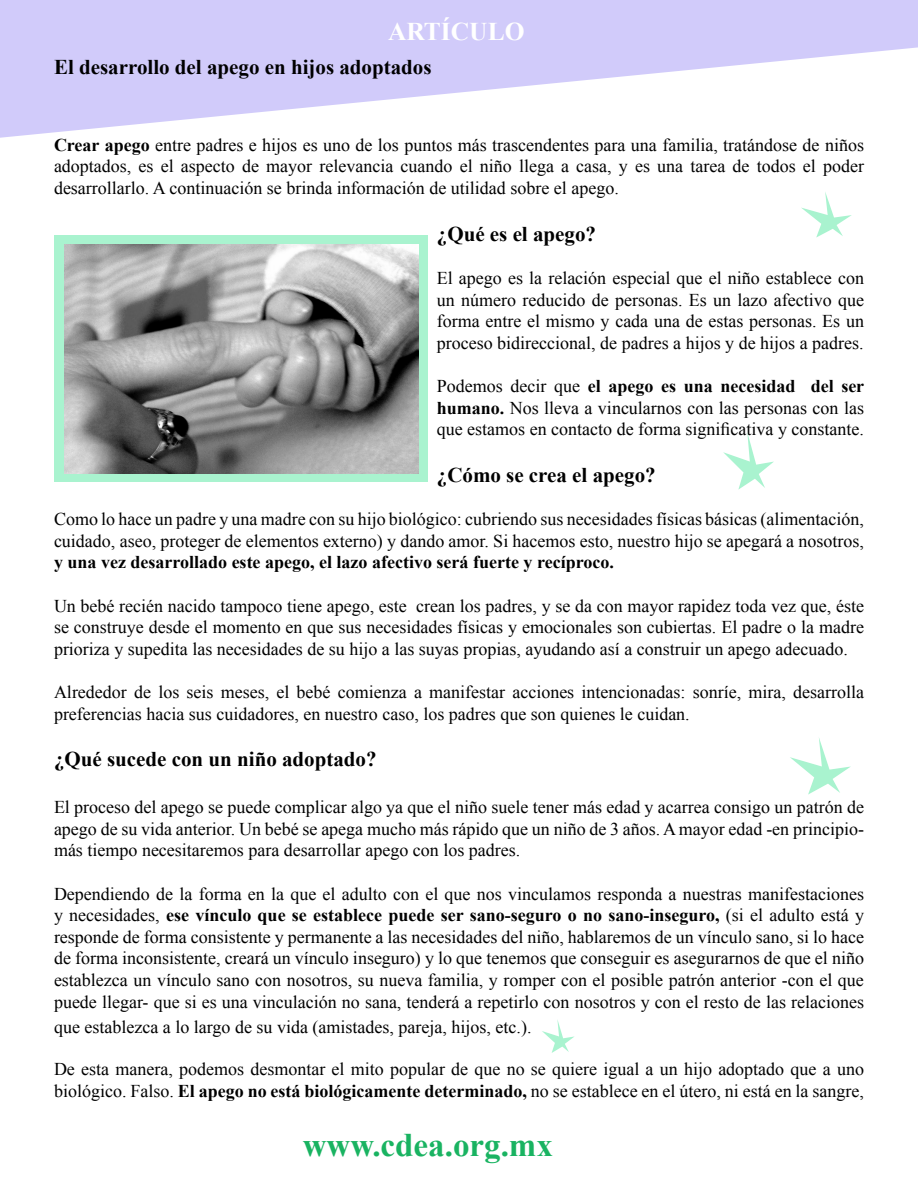
<style>
.page{position:relative;width:918px;height:1188px;background:#fff}
.page>*{position:absolute;margin:0;border:0;box-sizing:border-box;transform-origin:0 0}
.t1{font:700 33px "Times New Roman";color:#19b361}
.t2{font:700 25.5px "Times New Roman";color:#fff}
.t3{font:700 21px "Times New Roman";color:#000}
.t4{font:18px/21.6px "Times New Roman";color:#000;text-align:justify}
.t5{font:700 18px "Times New Roman";color:#000}
.s1{font-weight:700}
</style>
<div class="page">
<svg style="left:0;top:0;width:918px;height:138px;fill:#d1cbfa"></svg>
<div style="left:54px;top:235px;width:374px;height:247px;background:#a9f3cf"></div>
<svg style="left:790px;top:738px;width:61px;height:57px"></svg>
<svg style="left:723px;top:433px;width:51px;height:57px"></svg>
<svg style="left:801px;top:192px;width:51px;height:46px"></svg>
<svg style="left:542px;top:1020px;width:33px;height:33px"></svg>
<img style="left:64px;top:244px;width:354px;height:229px">
<h2 class="t2" style="left:388px;top:14px;width:138px">ARTÍCULO</h2>
<p class="t3" style="left:54px;top:53px;width:379px">El desarrollo del apego en hijos adoptados</p>
<p class="t4" style="left:54px;top:134px;width:812px"><span class="s1">Crear apego</span> entre padres e hijos es uno de los puntos más trascendentes para una familia, tratándose de niños adoptados, es el aspecto de mayor relevancia cuando el niño llega a casa, y es una tarea de todos el poder desarrollarlo. A continuación se brinda información de utilidad sobre el apego.</p>
<p class="t3" style="left:437px;top:219px;width:161px">¿Qué es el apego?</p>
<p class="t4" style="left:437px;top:267px;width:429px">El apego es la relación especial que el niño establece con un número reducido de personas. Es un lazo afectivo que forma entre el mismo y cada una de estas personas. Es un proceso bidireccional, de padres a hijos y de hijos a padres.</p>
<p class="t4" style="left:437px;top:375px;width:429px">Podemos decir que <span class="s1">el apego es una necesidad del ser humano.</span> Nos lleva a vincularnos con las personas con las que estamos en contacto de forma significativa y constante.</p>
<p class="t3" style="left:437px;top:461px;width:220px">¿Cómo se crea el apego?</p>
<p class="t4" style="left:54px;top:508px;width:812px">Como lo hace un padre y una madre con su hijo biológico: cubriendo sus necesidades físicas básicas (alimentación, cuidado, aseo, proteger de elementos externo) y dando amor. Si hacemos esto, nuestro hijo se apegará a nosotros,</p>
<p class="t5" style="left:54px;top:550px;width:561px">y una vez desarrollado este apego, el lazo afectivo será fuerte y recíproco.</p>
<p class="t4" style="left:54px;top:595px;width:812px">Un bebé recién nacido tampoco tiene apego, este crean los padres, y se da con mayor rapidez toda vez que, éste se construye desde el momento en que sus necesidades físicas y emocionales son cubiertas. El padre o la madre prioriza y supedita las necesidades de su hijo a las suyas propias, ayudando así a construir un apego adecuado.</p>
<p class="t4" style="left:54px;top:681px;width:812px">Alrededor de los seis meses, el bebé comienza a manifestar acciones intencionadas: sonríe, mira, desarrolla preferencias hacia sus cuidadores, en nuestro caso, los padres que son quienes le cuidan.</p>
<p class="t3" style="left:54px;top:745px;width:324px">¿Qué sucede con un niño adoptado?</p>
<p class="t4" style="left:54px;top:796px;width:812px">El proceso del apego se puede complicar algo ya que el niño suele tener más edad y acarrea consigo un patrón de apego de su vida anterior. Un bebé se apega mucho más rápido que un niño de 3 años. A mayor edad -en principio&shy;más tiempo necesitaremos para desarrollar apego con los padres.</p>
<p class="t4" style="left:54px;top:883px;width:812px">Dependiendo de la forma en la que el adulto con el que nos vinculamos responda a nuestras manifestaciones y necesidades, <span class="s1">ese vínculo que se establece puede ser sano-seguro o no sano-inseguro,</span> (si el adulto está y responde de forma consistente y permanente a las necesidades del niño, hablaremos de un vínculo sano, si lo hace de forma inconsistente, creará un vínculo inseguro) y lo que tenemos que conseguir es asegurarnos de que el niño establezca un vínculo sano con nosotros, su nueva familia, y romper con el posible patrón anterior -con el que puede llegar- que si es una vinculación no sana, tenderá a repetirlo con nosotros y con el resto de las relaciones</p>
<p class="t4" style="left:54px;top:1016px;width:479px">que establezca a lo largo de su vida (amistades, pareja, hijos, etc.).</p>
<p class="t4" style="left:54px;top:1058px;width:812px">De esta manera, podemos desmontar el mito popular de que no se quiere igual a un hijo adoptado que a uno biológico. Falso. <span class="s1">El apego no está biológicamente determinado,</span> no se establece en el útero, ni está en la sangre,</p>
<h1 class="t1" style="left:303px;top:1122px;width:252px">www.cdea.org.mx</h1>
</div>
